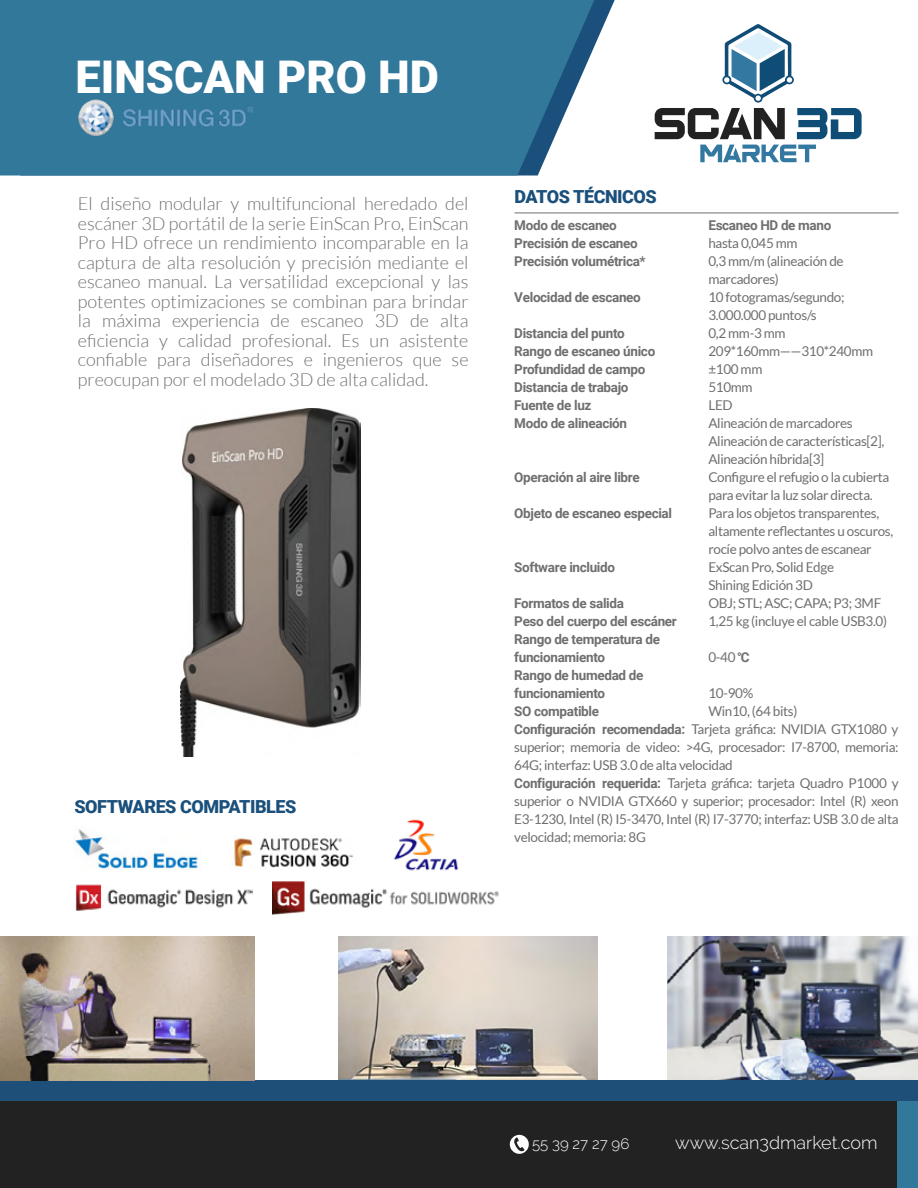
<style>
.page{position:relative;width:918px;height:1188px;background:#fff}
.page>*{position:absolute;margin:0;border:0;box-sizing:border-box;transform-origin:0 0}
.t1{font:900 45px "Roboto";color:#fff}
.t2{font:300 18px/19.5px "Lato";color:#706f6f;text-align:justify}
.t3{font:900 18px "Roboto";letter-spacing:-.025em;color:#1a507b}
.t4{font:300 18px "Raleway";color:#fff}
.t5{font:300 15px "Raleway";color:#fff}
.t6{font:13.5px/18px "Lato";letter-spacing:-.025em;color:#706f6f}
.t7{font:700 13.5px/18px "Roboto";letter-spacing:-.025em;color:#706f6f}
.s1{font-family:"Roboto";font-weight:700}
</style>
<div class="page">
<div style="left:0;top:1080px;width:918px;height:21px;background:#1d4f78"></div>
<svg style="left:594px;top:0;width:21px;height:47px"></svg>
<svg style="left:0;top:0;width:594px;height:176px;fill:#32789b"></svg>
<div style="left:0;top:1101px;width:918px;height:87px;background:#222"></div>
<div style="left:897px;top:1101px;width:21px;height:87px;background:#32789b"></div>
<hr style="left:515px;top:213px;width:384px;height:1px;background:#706f6f">
<img style="left:78px;top:99px;width:175px;height:36px">
<img style="left:181px;top:408px;width:179px;height:348px">
<img style="left:0;top:937px;width:255px;height:143px">
<img style="left:338px;top:937px;width:259px;height:143px">
<img style="left:667px;top:937px;width:251px;height:143px">
<svg style="left:700px;top:145px;width:116px;height:17px"></svg>
<svg style="left:655px;top:24px;width:207px;height:115px"></svg>
<img style="left:75px;top:829px;width:123px;height:40px">
<img style="left:75px;top:884px;width:178px;height:27px">
<img style="left:272px;top:881px;width:33px;height:34px">
<img style="left:309px;top:888px;width:190px;height:20px">
<img style="left:234px;top:835px;width:120px;height:33px">
<img style="left:393px;top:819px;width:66px;height:52px">
<svg style="left:510px;top:1135px;width:19px;height:19px"></svg>
<h1 class="t1" style="left:76px;top:45px;width:365px">EINSCAN PRO HD</h1>
<p class="t2" style="left:78px;top:194px;width:392px">El diseño modular y multifuncional heredado del escáner 3D portátil de la serie EinScan Pro, EinScan Pro HD ofrece un rendimiento incomparable en la captura de alta resolución y precisión mediante el escaneo manual. La versatilidad excepcional y las potentes optimizaciones se combinan para brindar la máxima experiencia de escaneo 3D de alta eficiencia y calidad profesional. Es un asistente confiable para diseñadores e ingenieros que se preocupan por el modelado 3D de alta calidad.</p>
<h2 class="t3" style="left:74px;top:794px;width:224px">SOFTWARES COMPATIBLES</h2>
<h2 class="t3" style="left:514px;top:184px;width:144px">DATOS TÉCNICOS</h2>
<p class="t7" style="left:514px;top:216px;width:104px">Modo de escaneo</p>
<p class="t7" style="left:708px;top:216px;width:124px">Escaneo HD de mano</p>
<p class="t7" style="left:514px;top:234px;width:125px">Precisión de escaneo</p>
<p class="t6" style="left:708px;top:234px;width:91px">hasta 0,045 mm</p>
<p class="t7" style="left:514px;top:252px;width:133px">Precisión volumétrica*</p>
<p class="t6" style="left:708px;top:252px;width:137px">0,3 mm/m (alineación de marcadores)</p>
<p class="t7" style="left:514px;top:288px;width:128px">Velocidad de escaneo</p>
<p class="t6" style="left:708px;top:288px;width:138px">10 fotogramas/segundo;<br>3.000.000 puntos/s</p>
<p class="t7" style="left:514px;top:324px;width:112px">Distancia del punto</p>
<p class="t6" style="left:708px;top:324px;width:79px">0,2 mm-3 mm</p>
<p class="t7" style="left:514px;top:342px;width:143px">Rango de escaneo único</p>
<p class="t6" style="left:708px;top:342px;width:166px">209*160mm——310*240mm</p>
<p class="t7" style="left:514px;top:360px;width:132px">Profundidad de campo</p>
<p class="t6" style="left:708px;top:360px;width:56px">±100 mm</p>
<p class="t7" style="left:514px;top:378px;width:116px">Distancia de trabajo</p>
<p class="t6" style="left:708px;top:378px;width:46px">510mm</p>
<p class="t7" style="left:514px;top:396px;width:79px">Fuente de luz</p>
<p class="t6" style="left:708px;top:396px;width:26px">LED</p>
<p class="t7" style="left:514px;top:414px;width:114px">Modo de alineación</p>
<p class="t6" style="left:708px;top:414px;width:177px">Alineación de marcadores<br>Alineación de características[2],<br>Alineación híbrida[3]</p>
<p class="t7" style="left:514px;top:468px;width:127px">Operación al aire libre</p>
<p class="t6" style="left:708px;top:468px;width:183px">Configure el refugio o la cubierta para evitar la luz solar directa.</p>
<p class="t7" style="left:514px;top:504px;width:159px">Objeto de escaneo especial</p>
<p class="t6" style="left:708px;top:504px;width:186px">Para los objetos transparentes, altamente reflectantes u oscuros, rocíe polvo antes de escanear</p>
<p class="t7" style="left:514px;top:558px;width:102px">Software incluido</p>
<p class="t6" style="left:708px;top:558px;width:127px">ExScan Pro, Solid Edge<br>Shining Edición 3D</p>
<p class="t7" style="left:514px;top:594px;width:111px">Formatos de salida</p>
<p class="t6" style="left:708px;top:594px;width:174px">OBJ; STL; ASC; CAPA; P3; 3MF</p>
<p class="t7" style="left:514px;top:612px;width:164px">Peso del cuerpo del escáner</p>
<p class="t6" style="left:708px;top:612px;width:180px">1,25 kg (incluye el cable USB3.0)</p>
<p class="t7" style="left:514px;top:630px;width:147px">Rango de temperatura de funcionamiento</p>
<p class="t6" style="left:708px;top:648px;width:43px">0-40 <span class="s1">℃</span></p>
<p class="t7" style="left:514px;top:666px;width:131px">Rango de humedad de funcionamiento</p>
<p class="t6" style="left:708px;top:684px;width:46px">10-90%</p>
<p class="t6" style="left:514px;top:702px;width:386px;text-indent:194px">Win10, (64 bits)<br><span class="s1">Configuración recomendada:</span> Tarjeta gráfica: NVIDIA GTX1080 y superior; memoria de video: &gt;4G, procesador: I7-8700, memoria:<br>64G; interfaz: USB 3.0 de alta velocidad<br><span class="s1">Configuración requerida:</span> Tarjeta gráfica: tarjeta Quadro P1000 y superior o NVIDIA GTX660 y superior; procesador: Intel (R) xeon E3-1230, Intel (R) I5-3470, Intel (R) I7-3770; interfaz: USB 3.0 de alta velocidad; memoria: 8G</p>
<p class="t7" style="left:514px;top:702px;width:86px">SO compatible</p>
<p class="t5" style="left:532px;top:1135px;width:99px">55 39 27 27 96</p>
<h2 class="t4" style="left:675px;top:1132px;width:204px">www.scan3dmarket.com</h2>
</div>
